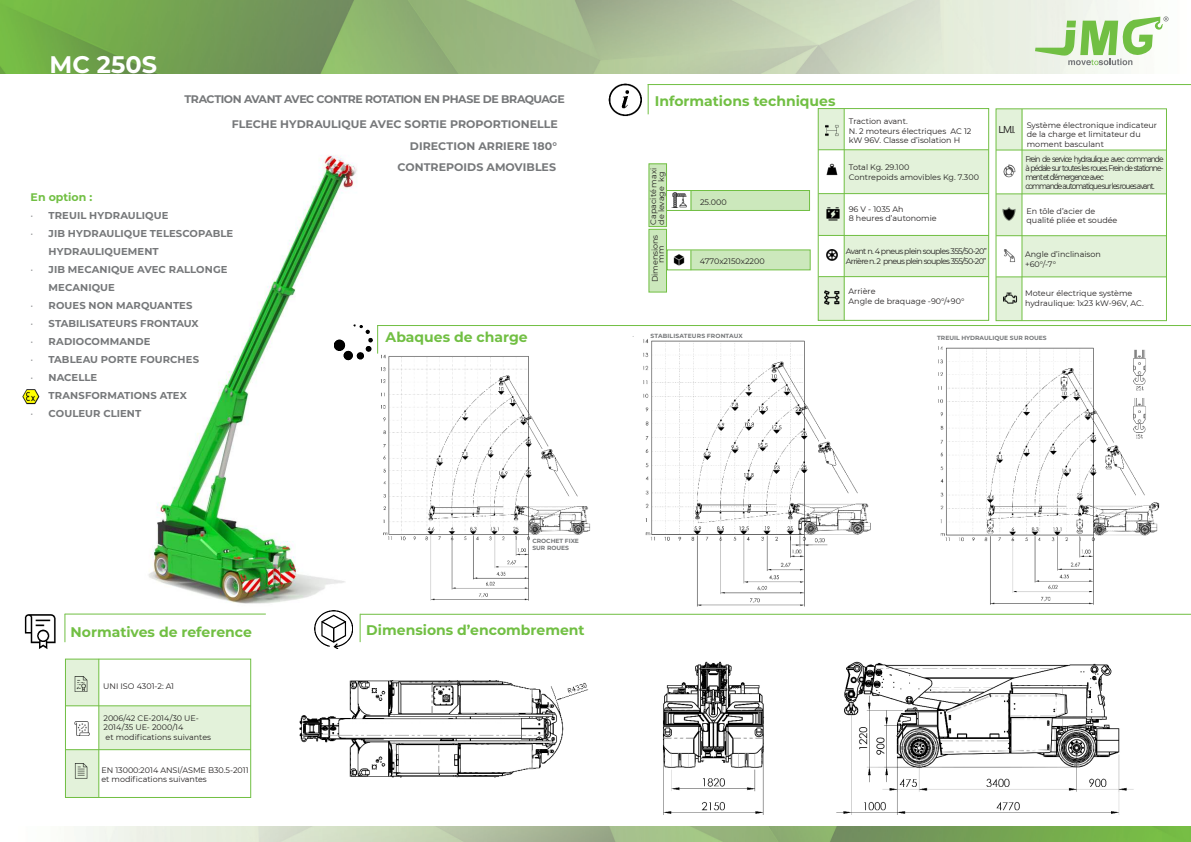
<style>
.page{position:relative;width:1191px;height:842px;background:#fff}
.page>*{position:absolute;margin:0;border:0;box-sizing:border-box;transform-origin:0 0}
.t1{font:700 24px "Montserrat";color:#fff}
.t2{font:700 14px "Montserrat";color:#71bf43}
.t3{font:700 11px/21.9px "Montserrat";color:#76787a;text-align:right}
.t4{font:700 11px "Montserrat";letter-spacing:-.04em;color:#76787a}
.t5{font:700 11px "Montserrat";color:#71bf43}
.t6{font:700 10px/18px "Montserrat";letter-spacing:.01em;color:#76787a}
.t7{font:10px "Leelawadee UI";color:#221f1f}
.t8{font:8.4px/9px "Montserrat";letter-spacing:-.13em;color:#221f1f;scale:.89 1}
.t9{font:8px/9.6px "Montserrat";color:#221f1f}
.t10{font:8px/9.6px "Montserrat";letter-spacing:-.09em;color:#221f1f}
.t11{font:700 6px/7.2px "Montserrat";color:#76787a}
.t12{font:700 6px "Montserrat";letter-spacing:.025em;color:#76787a}
.t13{font:300 6px "Montserrat";color:#76787a}
.s1{font-weight:300}
</style>
<div class="page">
<img style="left:0;top:0;width:1169px;height:74px">
<img style="left:73px;top:826px;width:1118px;height:16px">
<img style="left:64px;top:155px;width:412px;height:494px">
<img style="left:643px;top:339px;width:228px;height:268px">
<img style="left:380px;top:353px;width:210px;height:250px">
<img style="left:938px;top:346px;width:222px;height:259px">
<hr style="left:648px;top:84px;width:543px;height:1px;background:#71bf43">
<svg style="left:1035px;top:16px;width:133px;height:49px"></svg>
<div style="left:666px;top:190px;width:143px;height:21px;border:1px solid #71bf43"></div>
<div style="left:648px;top:164px;width:19px;height:63px;border:1px solid #71bf43"></div>
<svg style="left:690px;top:250px;width:1px;height:20px"></svg>
<hr style="left:647px;top:84px;width:1px;height:30px;background:#71bf43">
<hr style="left:377px;top:325px;width:814px;height:1px;background:#71bf43">
<svg style="left:377px;top:325px;width:1px;height:29px"></svg>
<hr style="left:360px;top:614px;width:831px;height:1px;background:#71bf43">
<svg style="left:360px;top:614px;width:1px;height:28px"></svg>
<img style="left:315px;top:611px;width:37px;height:37px">
<img style="left:673px;top:254px;width:12px;height:12px">
<img style="left:671px;top:193px;width:15px;height:15px">
<hr style="left:65px;top:613px;width:201px;height:1px;background:#71bf43">
<svg style="left:64px;top:614px;width:1px;height:28px"></svg>
<img style="left:24px;top:614px;width:32px;height:35px">
<div style="left:818px;top:109px;width:26px;height:41px;background:#e3f2da"></div>
<div style="left:844px;top:150px;width:144px;height:44px;background:#e3f2da"></div>
<div style="left:818px;top:194px;width:26px;height:41px;background:#e3f2da"></div>
<div style="left:844px;top:236px;width:144px;height:41px;background:#e3f2da"></div>
<div style="left:818px;top:277px;width:26px;height:43px;background:#e3f2da"></div>
<div style="left:996px;top:109px;width:26px;height:41px;background:#e3f2da"></div>
<div style="left:1022px;top:150px;width:144px;height:44px;background:#e3f2da"></div>
<div style="left:996px;top:194px;width:25px;height:42px;background:#e3f2da"></div>
<div style="left:996px;top:277px;width:26px;height:43px;background:#e3f2da"></div>
<div style="left:1022px;top:236px;width:144px;height:41px;background:#e3f2da"></div>
<div style="left:818px;top:108px;width:171px;height:213px;border:1px solid #71bf43"></div>
<hr style="left:818px;top:149px;width:170px;height:1px;background:#71bf43">
<hr style="left:818px;top:193px;width:170px;height:1px;background:#71bf43">
<hr style="left:844px;top:109px;width:1px;height:211px;background:#71bf43">
<hr style="left:818px;top:276px;width:170px;height:1px;background:#71bf43">
<hr style="left:818px;top:235px;width:170px;height:1px;background:#71bf43">
<img style="left:826px;top:163px;width:12px;height:13px">
<img style="left:826px;top:207px;width:14px;height:14px">
<img style="left:826px;top:249px;width:12px;height:12px">
<img style="left:825px;top:290px;width:14px;height:15px">
<hr style="left:996px;top:150px;width:170px;height:1px;background:#71bf43">
<hr style="left:996px;top:194px;width:170px;height:1px;background:#71bf43">
<hr style="left:1021px;top:109px;width:1px;height:212px;background:#71bf43">
<hr style="left:996px;top:277px;width:170px;height:1px;background:#71bf43">
<hr style="left:996px;top:235px;width:170px;height:1px;background:#71bf43">
<img style="left:1003px;top:165px;width:13px;height:13px">
<img style="left:1002px;top:208px;width:14px;height:13px">
<img style="left:1003px;top:249px;width:12px;height:14px">
<img style="left:1003px;top:292px;width:14px;height:12px">
<img style="left:825px;top:125px;width:14px;height:11px">
<div style="left:648px;top:229px;width:19px;height:63px;border:1px solid #71bf43"></div>
<img style="left:334px;top:324px;width:38px;height:37px">
<div style="left:690px;top:191px;width:119px;height:20px;background:#cce8bc"></div>
<div style="left:691px;top:250px;width:118px;height:20px;background:#cce8bc"></div>
<div style="left:649px;top:229px;width:17px;height:63px;background:#cce8bc"></div>
<div style="left:649px;top:164px;width:17px;height:62px;background:#cce8bc"></div>
<img style="left:22px;top:389px;width:18px;height:15px">
<div style="left:65px;top:659px;width:186px;height:139px;border:1px solid #71bf43"></div>
<div style="left:65px;top:659px;width:34px;height:47px;background:#e3f2da"></div>
<div style="left:99px;top:706px;width:152px;height:44px;background:#e3f2da"></div>
<div style="left:65px;top:750px;width:34px;height:48px;background:#e3f2da"></div>
<hr style="left:65px;top:705px;width:186px;height:1px;background:#71bf43">
<hr style="left:65px;top:749px;width:186px;height:1px;background:#71bf43">
<hr style="left:99px;top:659px;width:1px;height:139px;background:#71bf43">
<img style="left:74px;top:677px;width:14px;height:15px">
<img style="left:74px;top:721px;width:15px;height:15px">
<img style="left:74px;top:763px;width:14px;height:16px">
<img style="left:299px;top:680px;width:290px;height:98px">
<img style="left:663px;top:661px;width:471px;height:154px">
<img style="left:608px;top:83px;width:34px;height:34px">
<h1 class="t1" style="left:50px;top:54px;width:109px">MC 250S</h1>
<h3 class="t4" style="left:184px;top:94px;width:382px">TRACTION AVANT AVEC CONTRE ROTATION EN PHASE DE BRAQUAGE</h3>
<h3 class="t3" style="left:232px;top:113px;width:328px">FLECHE HYDRAULIQUE AVEC SORTIE PROPORTIONELLE<br>DIRECTION ARRIERE 180°<br>CONTREPOIDS AMOVIBLES</h3>
<h3 class="t5" style="left:31px;top:192px;width:63px">En option :</h3>
<p class="t6" style="left:31px;top:207px;width:139px"><span class="s1">•</span> TREUIL HYDRAULIQUE</p>
<p class="t6" style="left:49px;top:225px;width:186px;text-indent:-18px"><span class="s1">•</span> JIB HYDRAULIQUE TELESCOPABLE<br>HYDRAULIQUEMENT</p>
<p class="t6" style="left:49px;top:261px;width:180px;text-indent:-18px"><span class="s1">•</span> JIB MECANIQUE AVEC RALLONGE<br>MECANIQUE</p>
<p class="t6" style="left:31px;top:297px;width:163px"><span class="s1">•</span> ROUES NON MARQUANTES</p>
<p class="t6" style="left:31px;top:315px;width:170px"><span class="s1">•</span> STABILISATEURS FRONTAUX</p>
<p class="t6" style="left:31px;top:333px;width:121px"><span class="s1">•</span> RADIOCOMMANDE</p>
<p class="t6" style="left:31px;top:351px;width:170px"><span class="s1">•</span> TABLEAU PORTE FOURCHES</p>
<p class="t6" style="left:31px;top:369px;width:68px"><span class="s1">•</span> NACELLE</p>
<p class="t6" style="left:31px;top:387px;width:158px"><span class="s1">•</span> TRANSFORMATIONS ATEX</p>
<p class="t6" style="left:31px;top:405px;width:112px"><span class="s1">•</span> COULEUR CLIENT</p>
<h2 class="t2" style="left:386px;top:331px;width:144px">Abaques de charge</h2>
<h2 class="t2" style="left:655px;top:95px;width:182px">Informations techniques</h2>
<p class="t9" style="left:649px;top:225px;width:58px;line-height:8.1px;rotate:-90deg">Capacité maxi de levage kg</p>
<p class="t9" style="left:652px;top:263px;width:29px;line-height:6.2px;text-indent:-20px;rotate:-90deg">Dimensions mm</p>
<p class="t9" style="left:700px;top:198px;width:28px">25.000</p>
<p class="t9" style="left:700px;top:257px;width:66px">4770x2150x2200</p>
<p class="t9" style="left:849px;top:117px;width:124px">Traction avant.<br>N. 2 moteurs électriques AC 12 kW 96V. Classe d’isolation H</p>
<p class="t9" style="left:849px;top:163px;width:132px">Total Kg. 29.100<br>Contrepoids amovibles Kg. 7.300</p>
<p class="t9" style="left:848px;top:204px;width:89px">96 V - 1035 Ah<br>8 heures d’autonomie</p>
<p class="t10" style="left:846px;top:247px;width:142px">Avant n. 4 pneus plein souples 355/50-20”<br>Arrière n. 2 pneus plein souples 355/50-20”</p>
<p class="t9" style="left:848px;top:287px;width:117px">Arrière<br>Angle de braquage -90°/+90°</p>
<p class="t7" style="left:998px;top:124px;width:19px">L.M.I.</p>
<p class="t9" style="left:1026px;top:120px;width:132px">Système électronique indicateur de la charge et limitateur du moment basculant</p>
<p class="t8" style="left:1025px;top:155px;width:157px">Frein de service hydraulique avec commande à pédale sur toutes les roues. Frein de stationne&shy;ment et d’émergence avec<br>commande automatique sur les roues avant.</p>
<p class="t9" style="left:1026px;top:206px;width:92px">En tôle d’acier de qualité pliée et soudée</p>
<p class="t9" style="left:1025px;top:250px;width:77px">Angle d’inclinaison +60°/-7°</p>
<p class="t9" style="left:1025px;top:289px;width:120px">Moteur électrique système hydraulique: 1x23 kW-96V, AC.</p>
<p class="t13" style="left:632px;top:333px;width:3px">•</p>
<p class="t12" style="left:650px;top:333px;width:94px">STABILISATEURS FRONTAUX</p>
<p class="t11" style="left:937px;top:335px;width:111px">TREUIL HYDRAULIQUE SUR ROUES</p>
<p class="t11" style="left:532px;top:537px;width:48px">CROCHET FIXE<br>SUR ROUES</p>
<h2 class="t2" style="left:71px;top:626px;width:183px">Normatives de reference</h2>
<h2 class="t2" style="left:366px;top:624px;width:220px">Dimensions d’encombrement</h2>
<p class="t9" style="left:103px;top:682px;width:72px">UNI ISO 4301-2: A1</p>
<p class="t9" style="left:103px;top:713px;width:109px">2006/42 CE-2014/30 UE-<br>2014/35 UE- 2000/14<br>et modi昀椀cations suivantes</p>
<p class="t9" style="left:101px;top:765px;width:149px">EN 13000:2014 ANSI/ASME B30.5-2011 et modi昀椀cations suivantes</p>
</div>
